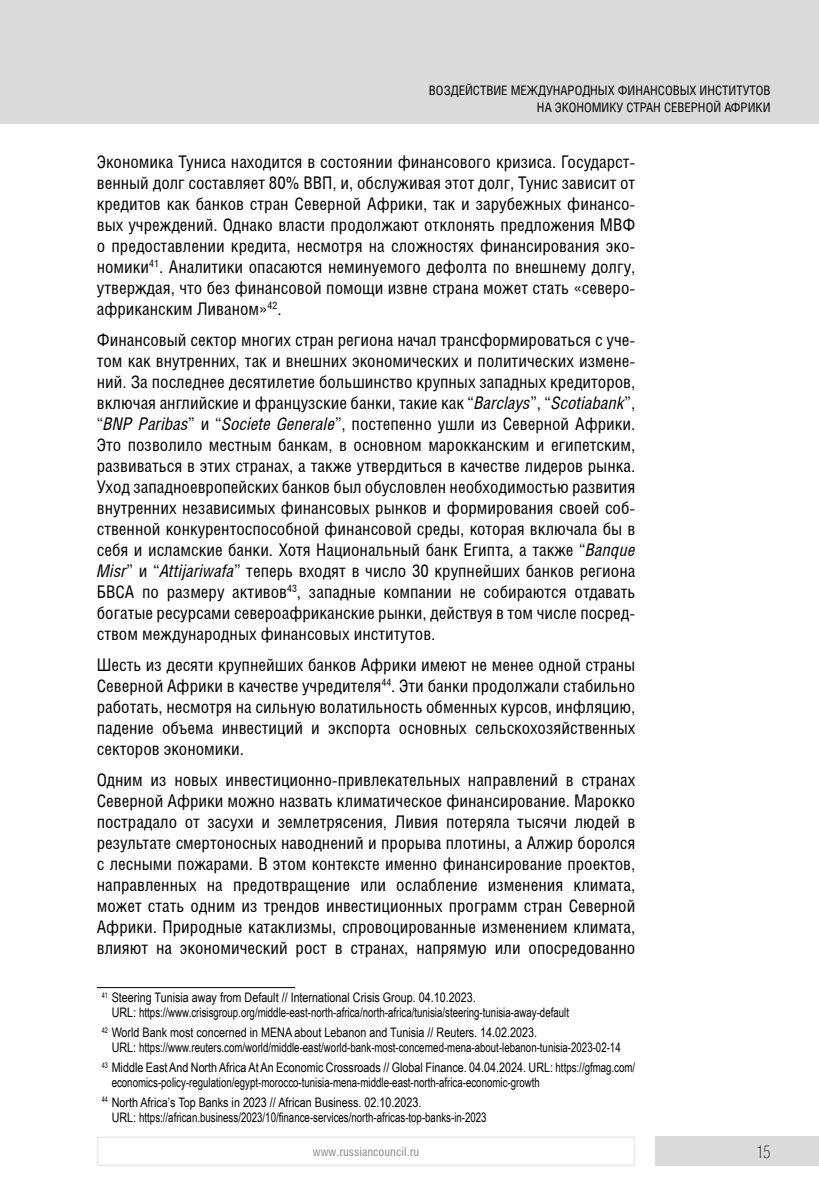
<style>
.page{position:relative;width:819px;height:1191px;background:#fff}
.page>*{position:absolute;margin:0;border:0;box-sizing:border-box;transform-origin:0 0}
.Основной_текст{font:17.5px/21px "Helios Cond";color:#000;text-align:justify}
.t1{font:17.5px "Helios Cond Thin C";color:#000}
.Сноска_с_чертой{font:13.12px/14.9px "Arial Narrow";color:#000}
.Сноска_http__копия{font:13.12px "Arial Narrow";color:#000}
.Kolontitul_X_X{font:13.12px/17.5px "Helios Cond";color:#000;text-align:right}
.t2{font:12.25px "Helios Cond";color:#878787}
.s1{font-style:italic}
</style>
<div class="page">
<div style="left:0;top:0;width:819px;height:124px;background:#dadada"></div>
<div style="left:655px;top:1136px;width:164px;height:30px;background:#dadada"></div>
<div style="left:97px;top:1136px;width:538px;height:30px;border:2px solid #ededed"></div>
<hr style="left:97px;top:987px;width:198px;height:1px;background:#000">
<p class="Kolontitul_X_X" style="left:429px;top:81px;width:343px">ВОЗДЕЙСТВИЕ МЕЖДУНАРОДНЫХ ФИНАНСОВЫХ ИНСТИТУТОВ<br>НА ЭКОНОМИКУ СТРАН СЕВЕРНОЙ АФРИКИ</p>
<p class="Основной_текст" style="left:97px;top:151px;width:540px">Экономика Туниса находится в состоянии финансового кризиса. Государст&shy;венный долг составляет 80% ВВП, и, обслуживая этот долг, Тунис зависит от кредитов как банков стран Северной Африки, так и зарубежных финансо&shy;вых учреждений. Однако власти продолжают отклонять предложения МВФ о предоставлении кредита, несмотря на сложностях финансирования эко&shy;номики<sup>41</sup>. Аналитики опасаются неминуемого дефолта по внешнему долгу, утверждая, что без финансовой помощи извне страна может стать «северо&shy;африканским Ливаном»<sup>42</sup>.</p>
<p class="Основной_текст" style="left:97px;top:329px;width:540px">Финансовый сектор многих стран региона начал трансформироваться с уче&shy;том как внутренних, так и внешних экономических и политических измене&shy;ний. За последнее десятилетие большинство крупных западных кредиторов, включая английские и французские банки, такие как “<span class="s1">Barclays</span>”, “<span class="s1">Scotiabank</span>”, “<span class="s1">BNP Paribas</span>” и “<span class="s1">Societe Generale</span>”, постепенно ушли из Северной Африки.<br>Это позволило местным банкам, в основном марокканским и египетским, развиваться в этих странах, а также утвердиться в качестве лидеров рынка.<br>Уход западноевропейских банков был обусловлен необходимостью развития внутренних независимых финансовых рынков и формирования своей соб&shy;ственной конкурентоспособной финансовой среды, которая включала бы в себя и исламские банки. Хотя Национальный банк Египта, а также “<span class="s1">Banque Misr</span>” и “<span class="s1">Attijariwafa</span>” теперь входят в число 30 крупнейших банков региона БВСА по размеру активов<sup>43</sup>, западные компании не собираются отдавать богатые ресурсами североафриканские рынки, действуя в том числе посред&shy;ством международных финансовых институтов.</p>
<p class="Основной_текст" style="left:97px;top:653px;width:540px">Шесть из десяти крупнейших банков Африки имеют не менее одной страны Северной Африки в качестве учредителя<sup>44</sup>. Эти банки продолжали стабильно работать, несмотря на сильную волатильность обменных курсов, инфляцию, падение объема инвестиций и экспорта основных сельскохозяйственных секторов экономики.</p>
<p class="Основной_текст" style="left:97px;top:768px;width:540px">Одним из новых инвестиционно-привлекательных направлений в странах Северной Африки можно назвать климатическое финансирование. Марокко пострадало от засухи и землетрясения, Ливия потеряла тысячи людей в результате смертоносных наводнений и прорыва плотины, а Алжир боролся с лесными пожарами. В этом контексте именно финансирование проектов, направленных на предотвращение или ослабление изменения климата, может стать одним из трендов инвестиционных программ стран Северной Африки. Природные катаклизмы, спровоцированные изменением климата, влияют на экономический рост в странах, напрямую или опосредованно</p>
<p class="Сноска_с_чертой" style="left:102px;top:990px;width:375px"><sup>41</sup> Steering Tunisia away from Default // International Crisis Group. 04.10.2023.</p>
<p class="Сноска_http__копия" style="left:112px;top:1003px;width:459px">URL: https://www.crisisgroup.org/middle-east-north-africa/north-africa/tunisia/steering-tunisia-away-default</p>
<p class="Сноска_с_чертой" style="left:102px;top:1024px;width:437px"><sup>42</sup> World Bank most concerned in MENA about Lebanon and Tunisia // Reuters. 14.02.2023.</p>
<p class="Сноска_http__копия" style="left:112px;top:1037px;width:510px">URL: https://www.reuters.com/world/middle-east/world-bank-most-concerned-mena-about-lebanon-tunisia-2023-02-14</p>
<p class="Сноска_с_чертой" style="left:112px;top:1059px;width:525px;text-indent:-10px"><sup>43</sup> Middle East And North Africa At An Economic Crossroads // Global Finance. 04.04.2024. URL: https://gfmag.com/ economics-policy-regulation/egypt-morocco-tunisia-mena-middle-east-north-africa-economic-growth</p>
<p class="Сноска_с_чертой" style="left:102px;top:1094px;width:321px"><sup>44</sup> North Africa’s Top Banks in 2023 // African Business. 02.10.2023.</p>
<p class="Сноска_http__копия" style="left:112px;top:1107px;width:376px">URL: https://african.business/2023/10/finance-services/north-africas-top-banks-in-2023</p>
<p class="t2" style="left:313px;top:1144px;width:108px">www.russiancouncil.ru</p>
<p class="t1" style="left:756px;top:1142px;width:16px">15</p>
</div>
